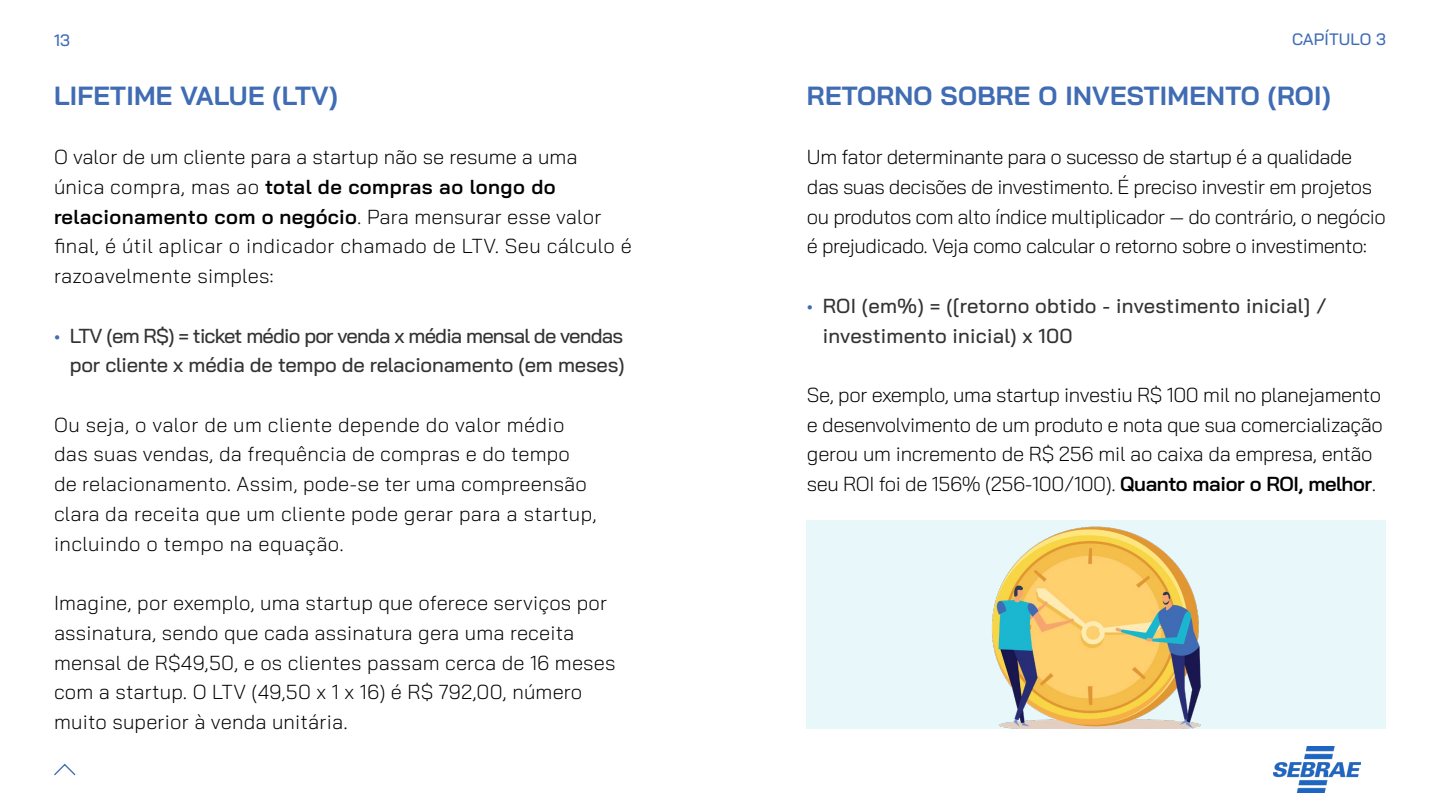
<style>
.page{position:relative;width:1440px;height:810px;background:#fff}
.page>*{position:absolute;margin:0;border:0;box-sizing:border-box;transform-origin:0 0}
.t1{font:700 26.25px "Bai Jamjuree";letter-spacing:.01em;color:#406cb4}
.t2{font:300 20.25px/29.7px "Bai Jamjuree";color:#000}
.t3{font:300 20.25px/29.7px "Bai Jamjuree";letter-spacing:-.025em;color:#000}
.t4{font:300 20.25px/29.7px "Bai Jamjuree";letter-spacing:-.02em;color:#000}
.t5{font:500 20.25px/29.7px "Bai Jamjuree";letter-spacing:-.01em;color:#333;text-align:right}
.t6{font:500 20.25px/29.7px "Bai Jamjuree";letter-spacing:.01em;color:#333}
.t7{font:500 16.5px "Bai Jamjuree";letter-spacing:.01em;color:#406cb4}
.s1{font-weight:600}
.s2{color:#406cb4}
</style>
<div class="page">
<svg style="left:54px;top:763px;width:22px;height:13px"></svg>
<div style="left:807px;top:521px;width:579px;height:208px;background:#e8f8fa"></div>
<img style="left:992px;top:526px;width:209px;height:203px">
<img style="left:1274px;top:746px;width:86px;height:47px">
<p class="t7" style="left:54px;top:30px;width:18px">13</p>
<p class="t7" style="left:1292px;top:30px;width:96px">CAPÍTULO 3</p>
<p class="t1" style="left:54px;top:80px;width:285px">LIFETIME VALUE (LTV)</p>
<p class="t2" style="left:54px;top:142px;width:579px">O valor de um cliente para a startup não se resume a uma única compra, mas ao <span class="s1">total de compras ao longo do relacionamento com o negócio</span>. Para mensurar esse valor final, é útil aplicar o indicador chamado de LTV. Seu cálculo é razoavelmente simples:</p>
<p class="t5" style="left:54px;top:321px;width:572px"><span class="s2">•</span> LTV (em R$) = ticket médio por venda x média mensal de vendas por cliente x média de tempo de relacionamento (em meses)</p>
<p class="t2" style="left:54px;top:410px;width:544px">Ou seja, o valor de um cliente depende do valor médio das suas vendas, da frequência de compras e do tempo de relacionamento. Assim, pode-se ter uma compreensão clara da receita que um cliente pode gerar para a startup, incluindo o tempo na equação.</p>
<p class="t2" style="left:54px;top:588px;width:563px">Imagine, por exemplo, uma startup que oferece serviços por assinatura, sendo que cada assinatura gera uma receita mensal de R$49,50, e os clientes passam cerca de 16 meses com a startup. O LTV (49,50 x 1 x 16) é R$ 792,00, número muito superior à venda unitária.</p>
<p class="t1" style="left:807px;top:80px;width:525px">RETORNO SOBRE O INVESTIMENTO (ROI)</p>
<p class="t3" style="left:807px;top:142px;width:581px">Um fator determinante para o sucesso de startup é a qualidade das suas decisões de investimento. É preciso investir em projetos ou produtos com alto índice multiplicador — do contrário, o negócio é prejudicado. Veja como calcular o retorno sobre o investimento:</p>
<p class="t6" style="left:823px;top:291px;width:506px;text-indent:-16px"><span class="s2">•</span> ROI (em%) = ([retorno obtido - investimento inicial] / investimento inicial) x 100</p>
<p class="t4" style="left:807px;top:380px;width:577px">Se, por exemplo, uma startup investiu R$ 100 mil no planejamento e desenvolvimento de um produto e nota que sua comercialização gerou um incremento de R$ 256 mil ao caixa da empresa, então seu ROI foi de 156% (256-100/100). <span class="s1">Quanto maior o ROI, melhor</span>.</p>
</div>
